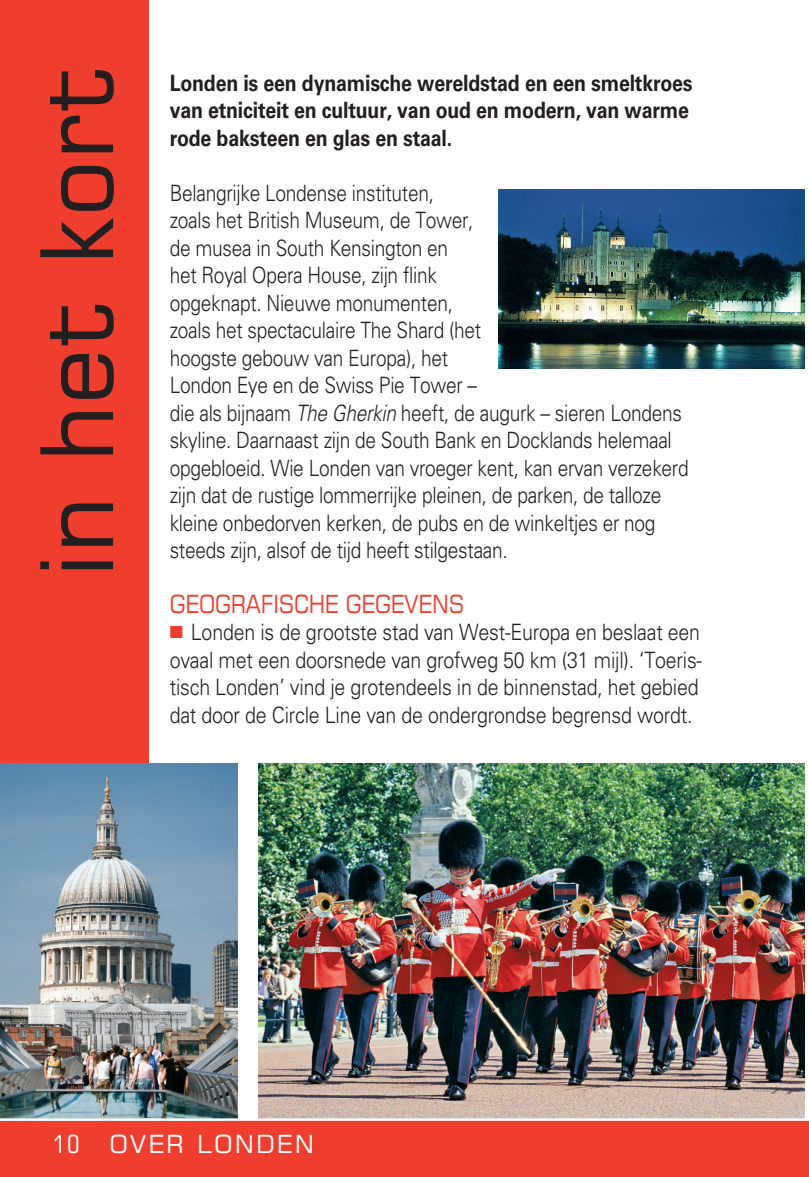
<style>
.page{position:relative;width:809px;height:1177px;background:#fff}
.page>*{position:absolute;margin:0;border:0;box-sizing:border-box;transform-origin:0 0}
.t1{font:100px "Square 721 BT";color:#231f20}
.t2{font:25px "Square 721 BT";letter-spacing:-.01em;color:#ef3e2e;scale:.87 1}
.t3{font:25px "Square 721 BT";letter-spacing:.08em;color:#fff}
.t4{font:300 22.5px/27.5px "Univers";letter-spacing:-.015em;color:#231f20;scale:.85 1}
.t5{font:300 22.5px/27.5px "Univers";letter-spacing:-.015em;color:#231f20;scale:.87 1}
.t6{font:700 22.5px/27.5px "Univers";letter-spacing:-.01em;color:#231f20;scale:.87 1}
.s1{font-style:italic}
.s2{color:#ef3e2e}
.s3{font-stretch:condensed}
</style>
<div class="page">
<img style="left:258px;top:763px;width:546px;height:355px">
<div style="left:804px;top:1120px;width:5px;height:57px;background:#ef3e2e"></div>
<div style="left:0;top:1120px;width:804px;height:57px;background:#ef3e2e"></div>
<div style="left:0;top:0;width:148px;height:1161px;background:#ef3e2e"></div>
<img style="left:498px;top:189px;width:306px;height:180px">
<img style="left:0;top:763px;width:237px;height:355px">
<hr style="left:0;top:1118px;width:809px;height:3px;background:#fff">
<h1 class="t1" style="left:14px;top:577px;width:514px;rotate:-90deg">in het kort</h1>
<p class="t6" style="left:170px;top:69px;width:602px">Londen is een dynamische wereldstad en een smeltkroes van etniciteit en cultuur, van oud en modern, van warme rode baksteen en glas en staal.</p>
<p class="t4" style="left:170px;top:179px;width:612px">Belangrijke Londense instituten,<br>zoals het British Museum, de Tower,<br>de musea in South Kensington en<br>het Royal Opera House, zijn flink<br>opgeknapt. Nieuwe monumenten,<br>zoals het spectaculaire The Shard (het<br>hoogste gebouw van Europa), het<br>London Eye en de Swiss Pie Tower –<br>die als bijnaam <span class="s1">The Gherkin</span> heeft, de augurk – sieren Londens skyline. Daarnaast zijn de South Bank en Docklands helemaal opgebloeid. Wie Londen van vroeger kent, kan ervan verzekerd zijn dat de rustige lommerrijke pleinen, de parken, de talloze kleine onbedorven kerken, de pubs en de winkeltjes er nog steeds zijn, alsof de tijd heeft stilgestaan.</p>
<p class="t2" style="left:170px;top:588px;width:340px">GEOGRAFISCHE GEGEVENS</p>
<p class="t5" style="left:170px;top:619px;width:613px"><span class="s2">■</span> Londen is de grootste stad van West-Europa en beslaat een ovaal met een doorsnede van grofweg 50 km (31 mijl). ‘Toeris&shy;tisch Londen’ vind je grotendeels in de binnenstad, het gebied dat door de Circle Line van de ondergrondse begrensd wordt.</p>
<p class="t3" style="left:53px;top:1128px;width:263px"><span class="s3">10</span> OVER LONDEN</p>
</div>
